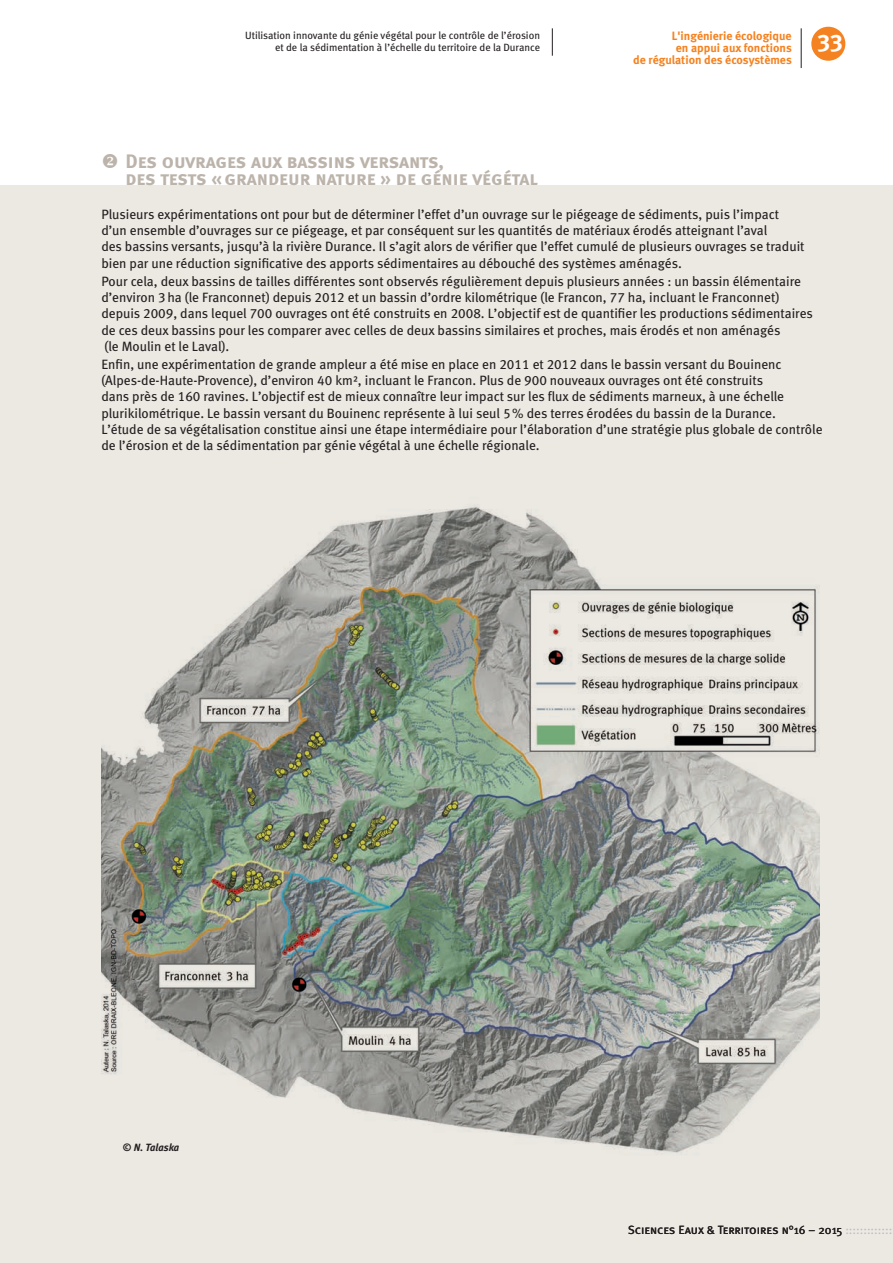
<style>
.page{position:relative;width:893px;height:1263px;background:#fff}
.page>*{position:absolute;margin:0;border:0;box-sizing:border-box;transform-origin:0 0}
.t1{font:24px "Meta Bold Caps Expert";color:#fff}
.t2{font:19.5px/17px "Meta Bold LF Caps";letter-spacing:-.005em;color:#bcb4ab}
.t3{font:13.5px/16.2px "Meta Book LF";color:#231f20}
.t4{font:700 12px/12px "Meta";color:#f58220;text-align:right}
.t5{font:12px "Meta Book Caps";letter-spacing:-.005em;color:#231f20}
.t6{font:10.5px/12px "Meta Book LF";color:#231f20;text-align:right}
.t7{font:italic 10.5px "Meta Bold LF";letter-spacing:-.01em;color:#231f20}
.s1{color:#bcbdc0}
</style>
<div class="page">
<svg style="left:552px;top:28px;width:1px;height:28px"></svg>
<div style="left:0;top:186px;width:893px;height:1077px;background:#ece9e3"></div>
<img style="left:101px;top:506px;width:719px;height:647px">
<div style="left:811px;top:27px;width:34px;height:34px;background:#f58220;border-radius:50%"></div>
<hr style="left:801px;top:28px;width:1px;height:40px;background:#231f20">
<p class="t6" style="left:245px;top:29px;width:296px">Utilisation innovante du génie végétal pour le contrôle de l’érosion et de la sédimentation à l’échelle du territoire de la Durance</p>
<p class="t4" style="left:633px;top:29px;width:160px">L'ingénierie écologique<br>en appui aux fonctions<br>de régulation des écosystèmes</p>
<h1 class="t1" style="left:817px;top:28px;width:27px">33</h1>
<h2 class="t2" style="left:125px;top:153px;width:414px;text-indent:-24px">❖ Des ouvrages aux bassins versants,<br>des tests «grandeur nature » de génie végétal</h2>
<p class="t3" style="left:101px;top:206px;width:705px">Plusieurs expérimentations ont pour but de déterminer l’effet d’un ouvrage sur le piégeage de sédiments, puis l’impact d’un ensemble d’ouvrages sur ce piégeage, et par conséquent sur les quantités de matériaux érodés atteignant l’aval<br>des bassins versants, jusqu’à la rivière Durance. Il s’agit alors de vérifier que l’effet cumulé de plusieurs ouvrages se traduit bien par une réduction significative des apports sédimentaires au débouché des systèmes aménagés.</p>
<p class="t3" style="left:101px;top:273px;width:713px">Pour cela, deux bassins de tailles différentes sont observés régulièrement depuis plusieurs années : un bassin élémentaire d’environ 3ha (le Franconnet) depuis 2012 et un bassin d’ordre kilométrique (le Francon, 77 ha, incluant le Franconnet) depuis 2009, dans lequel 700 ouvrages ont été construits en 2008. L’objectif est de quantifier les productions sédimentaires de ces deux bassins pour les comparer avec celles de deux bassins similaires et proches, mais érodés et non aménagés<br>(le Moulin et le Laval).</p>
<p class="t3" style="left:101px;top:356px;width:723px">Enfin, une expérimentation de grande ampleur a été mise en place en 2011 et 2012 dans le bassin versant du Bouinenc (Alpes-de-Haute-Provence), d’environ 40 km², incluant le Francon. Plus de 900 nouveaux ouvrages ont été construits<br>dans près de 160 ravines. L’objectif est de mieux connaître leur impact sur les flux de sédiments marneux, à une échelle plurikilométrique. Le bassin versant du Bouinenc représente à lui seul 5% des terres érodées du bassin de la Durance.<br>L’étude de sa végétalisation constitue ainsi une étape intermédiaire pour l’élaboration d’une stratégie plus globale de contrôle de l’érosion et de la sédimentation par génie végétal à une échelle régionale.</p>
<p class="t7" style="left:123px;top:1141px;width:58px">© N. Talaska</p>
<p class="t5" style="left:628px;top:1223px;width:266px">Sciences Eaux &amp; Territoires n°16 – 2015 <span class="s1">:::::::::::::</span></p>
</div>
